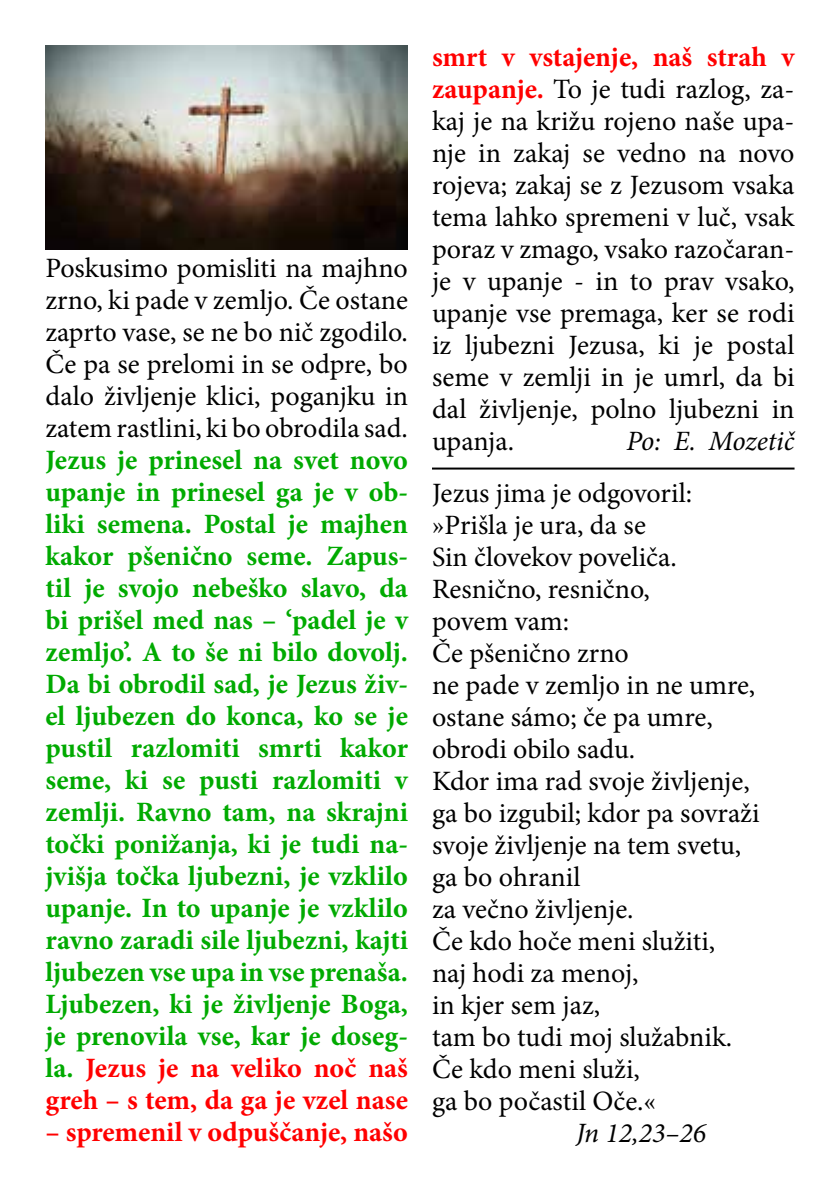
<style>
.page{position:relative;width:840px;height:1191px;background:#fff}
.page>*{position:absolute;margin:0;border:0;box-sizing:border-box;transform-origin:0 0}
.t1{font:28px/32px "Minion Pro";color:#000;text-align:justify}
.t2{font:700 28px/32px "Minion Pro";color:#0a0;text-align:justify}
.t3{font:700 28px "Minion Pro";color:#f00}
.t4{font:italic 28px "Minion Pro";letter-spacing:-.005em;color:#000}
.s1{color:#f00}
.s2{font-weight:700;color:#f00}
</style>
<div class="page">
<hr style="left:432px;top:467px;width:362px;height:2px;background:#000">
<img style="left:45px;top:45px;width:363px;height:204px">
<p class="t1" style="left:45px;top:252px;width:364px">Poskusimo pomisliti na majhno zrno, ki pade v zemljo. Če ostane zaprto vase, se ne bo nič zgodilo.<br>Če pa se prelomi in se odpre, bo dalo življenje klici, poganjku in zatem rastlini, ki bo obrodila sad.</p>
<p class="t2" style="left:45px;top:443px;width:364px">Jezus je prinesel na svet novo upanje in prinesel ga je v ob&shy;liki semena. Postal je majhen kakor pšenično seme. Zapus&shy;til je svojo nebeško slavo, da bi prišel med nas – ‘padel je v zemljo’. A to še ni bilo dovolj.<br>Da bi obrodil sad, je Jezus živ&shy;el ljubezen do konca, ko se je pustil razlomiti smrti kakor seme, ki se pusti razlomiti v zemlji. Ravno tam, na skrajni točki ponižanja, ki je tudi na&shy;jvišja točka ljubezni, je vzklilo upanje. In to upanje je vzklilo ravno zaradi sile ljubezni, kajti ljubezen vse upa in vse prenaša.<br>Ljubezen, ki je življenje Boga, je prenovila vse, kar je doseg&shy;la. <span class="s1">Jezus je na veliko noč naš greh – s tem, da ga je vzel nase</span></p>
<p class="t3" style="left:45px;top:1112px;width:364px">– spremenil v odpuščanje, našo</p>
<p class="t1" style="left:432px;top:41px;width:364px"><span class="s2">smrt v vstajenje, naš strah v zaupanje.</span> To je tudi razlog, za&shy;kaj je na križu rojeno naše upa&shy;nje in zakaj se vedno na novo rojeva; zakaj se z Jezusom vsaka tema lahko spremeni v luč, vsak poraz v zmago, vsako razočaran&shy;je v upanje - in to prav vsako, upanje vse premaga, ker se rodi iz ljubezni Jezusa, ki je postal seme v zemlji in je umrl, da bi dal življenje, polno ljubezni in upanja.</p>
<p class="t4" style="left:626px;top:422px;width:169px">Po: E. Mozetič</p>
<p class="t1" style="left:432px;top:477px;width:329px;text-align:left">Jezus jima je odgovoril: »Prišla je ura, da se<br>Sin človekov poveliča.<br>Resnično, resnično,<br>povem vam:<br>Če pšenično zrno<br>ne pade v zemljo in ne umre, ostane sámo; če pa umre, obrodi obilo sadu.<br>Kdor ima rad svoje življenje, ga bo izgubil; kdor pa sovraži svoje življenje na tem svetu, ga bo ohranil<br>za večno življenje.<br>Če kdo hoče meni služiti,<br>naj hodi za menoj,<br>in kjer sem jaz,<br>tam bo tudi moj služabnik.<br>Če kdo meni služi,<br>ga bo počastil Oče.«</p>
<p class="t4" style="left:575px;top:1114px;width:132px">Jn 12,23–26</p>
</div>
